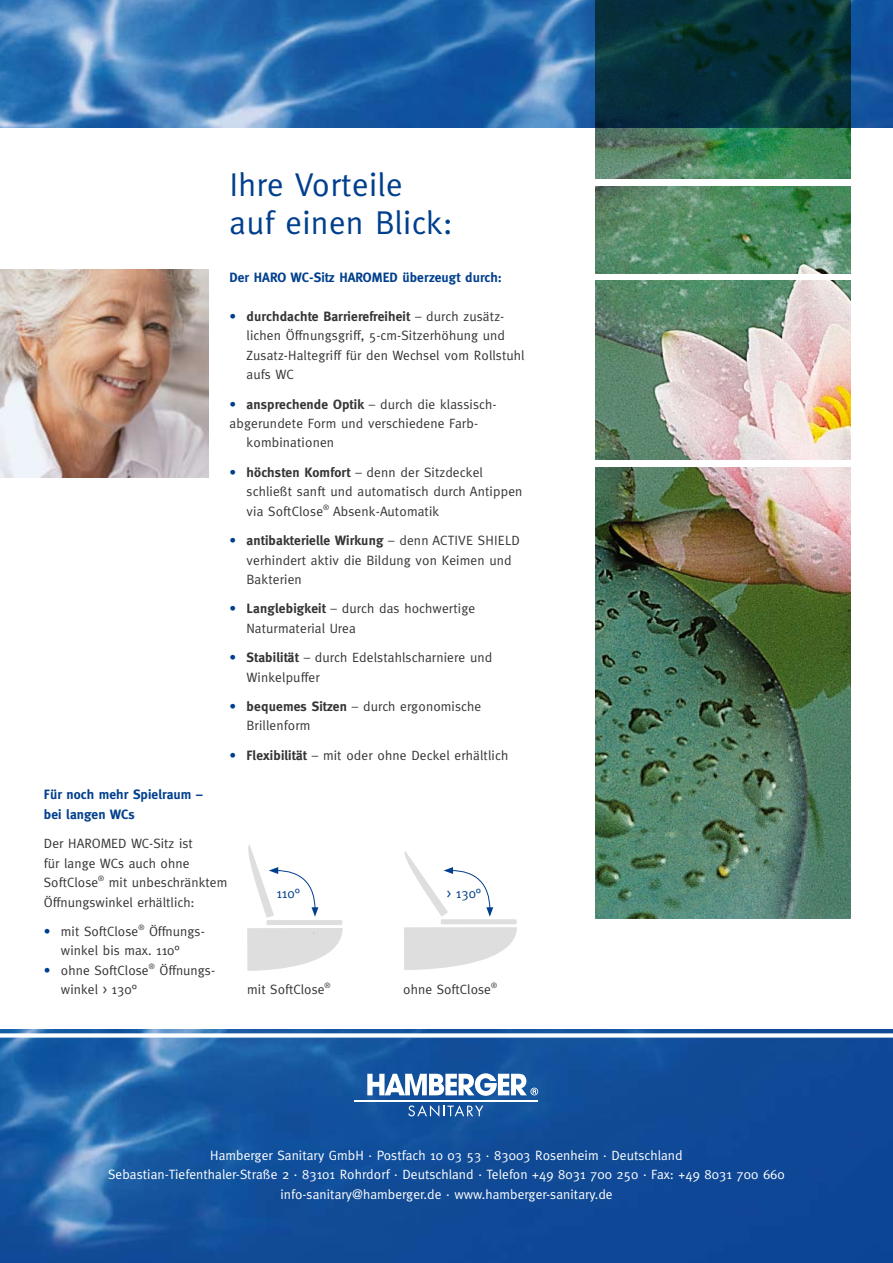
<style>
.page{position:relative;width:893px;height:1263px;background:#fff}
.page>*{position:absolute;margin:0;border:0;box-sizing:border-box;transform-origin:0 0}
.t1{font:33px/37.5px "Meta";letter-spacing:.01em;color:#003f8d}
.t2{font:13.5px/19.5px "Meta";letter-spacing:.01em;color:#353535}
.t3{font:13.5px/19.5px "Meta";letter-spacing:.005em;color:#fff;text-align:center}
.t4{font:700 13.5px/19.5px "Meta";letter-spacing:.005em;color:#003f8d}
.t5{font:13.5px "Meta";letter-spacing:.005em;color:#003f8d}
.s1{color:#003f8d}
.s2{font-weight:700}
</style>
<div class="page">
<img style="left:595px;top:467px;width:255px;height:451px">
<img style="left:595px;top:128px;width:255px;height:51px">
<img style="left:595px;top:186px;width:255px;height:88px">
<img style="left:595px;top:281px;width:255px;height:179px">
<img style="left:0;top:269px;width:208px;height:209px">
<img style="left:0;top:1029px;width:893px;height:234px">
<img style="left:0;top:0;width:893px;height:128px">
<svg style="left:0;top:1033px;width:893px;height:4px"></svg>
<hr style="left:355px;top:1100px;width:183px;height:2px;background:#fff">
<svg style="left:367px;top:1073px;width:171px;height:23px"></svg>
<svg style="left:408px;top:1105px;width:75px;height:12px"></svg>
<div style="left:266px;top:920px;width:76px;height:5px;background:#dedede"></div>
<svg style="left:247px;top:928px;width:95px;height:43px"></svg>
<svg style="left:404px;top:927px;width:113px;height:43px"></svg>
<div style="left:441px;top:919px;width:76px;height:5px;background:#dedede"></div>
<svg style="left:248px;top:845px;width:70px;height:73px"></svg>
<svg style="left:404px;top:851px;width:89px;height:66px"></svg>
<h1 class="t1" style="left:230px;top:166px;width:225px">Ihre Vorteile auf einen Blick:</h1>
<p class="t4" style="left:230px;top:267px;width:274px">Der HARO WC-Sitz HAROMED überzeugt durch:</p>
<p class="t2" style="left:247px;top:306px;width:279px;text-indent:-17px"><span class="s1">•</span> <span class="s2">durchdachte Barrierefreiheit</span> – durch zusätz&shy;lichen Öffnungsgriff, 5-cm-Sitzerhöhung und Zusatz-Haltegriff für den Wechsel vom Rollstuhl aufs WC</p>
<p class="t2" style="left:230px;top:394px;width:268px"><span class="s1">•</span> <span class="s2">ansprechende Optik</span> – durch die klassisch-</p>
<p class="t2" style="left:230px;top:413px;width:250px">abgerundete Form und verschiedene Farb-</p>
<p class="t2" style="left:247px;top:433px;width:89px">kombinationen</p>
<p class="t2" style="left:247px;top:462px;width:277px;text-indent:-17px"><span class="s1">•</span> <span class="s2">höchsten Komfort</span> – denn der Sitzdeckel schließt sanft und automatisch durch Antippen via SoftClose<sup>®</sup> Absenk-Automatik</p>
<p class="t2" style="left:247px;top:530px;width:275px;text-indent:-17px"><span class="s1">•</span> <span class="s2">antibakterielle Wirkung</span> – denn ACTIVE SHIELD verhindert aktiv die Bildung von Keimen und<br>Bakterien</p>
<p class="t2" style="left:247px;top:599px;width:230px;text-indent:-17px"><span class="s1">•</span> <span class="s2">Langlebigkeit</span> – durch das hochwertige<br>Naturmaterial Urea</p>
<p class="t2" style="left:247px;top:647px;width:247px;text-indent:-17px"><span class="s1">•</span> <span class="s2">Stabilität</span> – durch Edelstahlscharniere und<br>Winkelpuffer</p>
<p class="t2" style="left:247px;top:696px;width:236px;text-indent:-17px"><span class="s1">•</span> <span class="s2">bequemes Sitzen</span> – durch ergonomische<br>Brillenform</p>
<p class="t2" style="left:230px;top:745px;width:280px"><span class="s1">•</span> <span class="s2">Flexibilität</span> – mit oder ohne Deckel erhältlich</p>
<p class="t4" style="left:44px;top:785px;width:160px">Für noch mehr Spielraum – bei langen WCs</p>
<p class="t2" style="left:44px;top:833px;width:185px">Der HAROMED WC-Sitz ist<br>für lange WCs auch ohne<br>SoftClose<sup>®</sup> mit unbeschränktem<br>Öffnungswinkel erhältlich:</p>
<p class="t2" style="left:44px;top:921px;width:162px;text-align:center"><span class="s1">•</span> mit SoftClose<sup>®</sup> Öffnungs&shy;winkel bis max. 110°</p>
<p class="t2" style="left:61px;top:960px;width:156px;text-indent:-17px"><span class="s1">•</span> ohne SoftClose<sup>®</sup> Öffnungs&shy;winkel &gt; 130°</p>
<p class="t5" style="left:276px;top:886px;width:25px">110°</p>
<p class="t5" style="left:447px;top:886px;width:36px">&gt; 130°</p>
<p class="t2" style="left:247px;top:980px;width:85px">mit SoftClose<sup>®</sup></p>
<p class="t2" style="left:403px;top:980px;width:95px">ohne SoftClose<sup>®</sup></p>
<p class="t3" style="left:108px;top:1145px;width:678px">Hamberger Sanitary GmbH · Postfach 10 03 53 · 83003 Rosenheim · Deutschland<br>Sebastian-Tiefenthaler-Straße 2 · 83101 Rohrdorf · Deutschland · Telefon +49 8031 700 250 · Fax: +49 8031 700 660 info-sanitary@hamberger.de · www.hamberger-sanitary.de</p>
</div>
